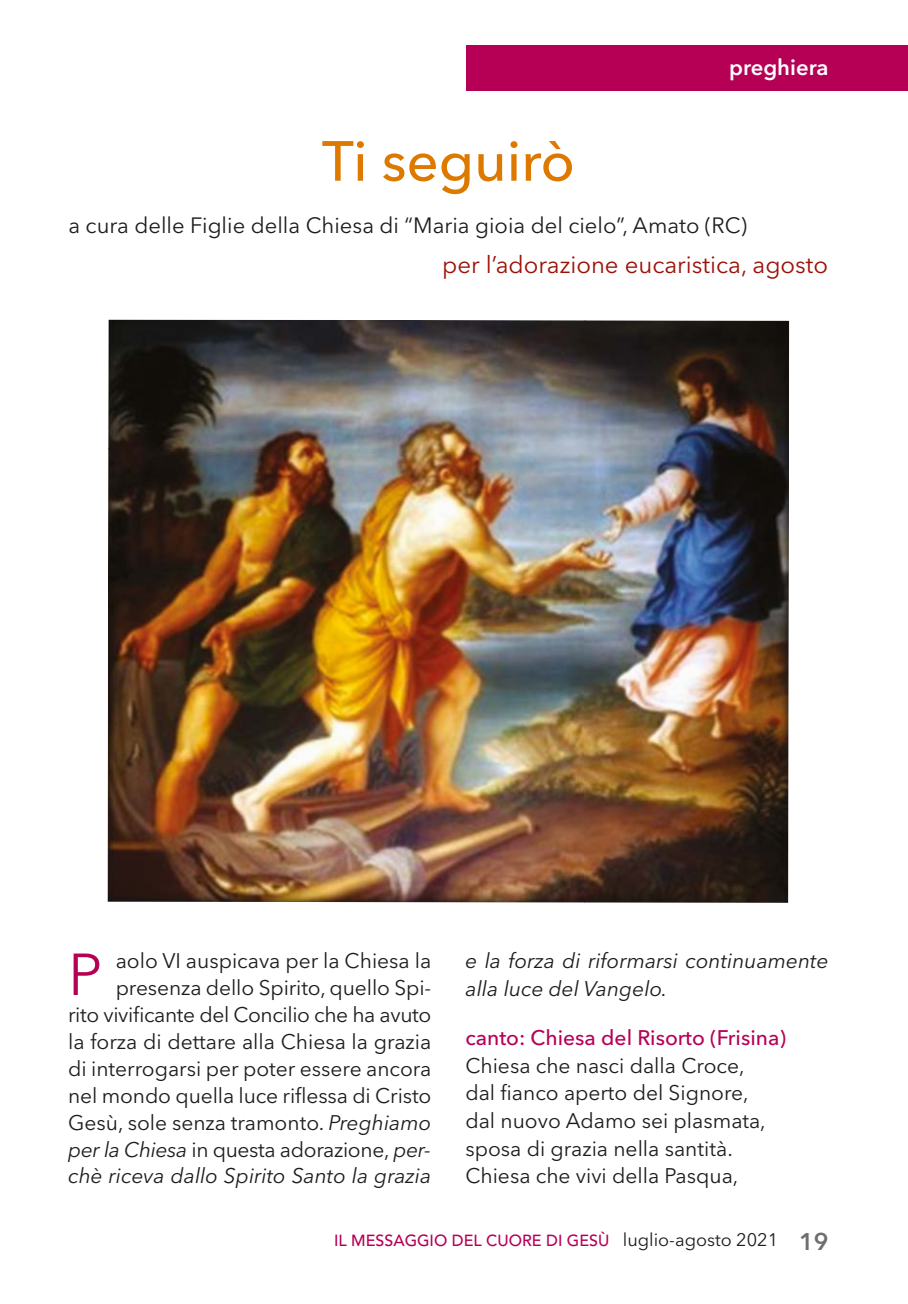
<style>
.page{position:relative;width:908px;height:1304px;background:#fff}
.page>*{position:absolute;margin:0;border:0;box-sizing:border-box;transform-origin:0 0}
.t1{font:58.6px "Avenir Next";color:#b60056}
.t2{font:500 56px "Avenir Next";color:#de7900}
.t3{font:24px "Avenir Next";color:#9c1006}
.t4{font:22px "Avenir Next";color:#1d1d1b}
.t5{font:600 22px "Avenir Next";color:#fff}
.t6{font:21px/26.8px "Avenir Next";color:#1d1d1b;text-align:right}
.t7{font:italic 21px/27.8px "Avenir Next";color:#1d1d1b}
.t8{font:500 21px "Avenir Next";color:#b60056}
.t9{font:500 16px "Avenir";color:#b60056}
.s1{font-style:italic}
.s2{font-family:"Avenir Next";font-weight:400;font-size:18px;color:#1d1d1b}
.s3{font-family:"Avenir Next";font-weight:600;font-size:24px;color:#706f6f}
</style>
<div class="page">
<div style="left:466px;top:45px;width:441px;height:46px;background:#b60056"></div>
<img style="left:107px;top:450px;width:476px;height:453px">
<img style="left:583px;top:320px;width:205px;height:583px">
<img style="left:108px;top:320px;width:477px;height:130px">
<p class="t5" style="left:728px;top:58px;width:101px">preghiera</p>
<h2 class="t2" style="left:322px;top:138px;width:254px">Ti seguirò</h2>
<p class="t4" style="left:68px;top:216px;width:680px">a cura delle Figlie della Chiesa di “Maria gioia del cielo”, Amato (RC)</p>
<p class="t3" style="left:442px;top:255px;width:387px">per l’adorazione eucaristica, agosto</p>
<p class="t6" style="left:68px;top:950px;width:364px">aolo VI auspicava per la Chiesa la presenza dello Spirito, quello Spi-<br>rito vivificante del Concilio che ha avuto la forza di dettare alla Chiesa la grazia di interrogarsi per poter essere ancora nel mondo quella luce riflessa di Cristo Gesù, sole senza tramonto. <span class="s1">Preghiamo per la Chiesa</span> in questa adorazione, <span class="s1">per&shy;chè riceva dallo Spirito Santo la grazia</span></p>
<p class="t7" style="left:465px;top:949px;width:364px">e la forza di riformarsi continuamente alla luce del Vangelo.</p>
<h1 class="t1" style="left:68px;top:951px;width:35px">P</h1>
<p class="t8" style="left:465px;top:1029px;width:322px">canto: Chiesa del Risorto (Frisina)</p>
<p class="t6" style="left:465px;top:1053px;width:302px;line-height:27.8px;text-align:left">Chiesa che nasci dalla Croce, dal fianco aperto del Signore, dal nuovo Adamo sei plasmata, sposa di grazia nella santità.<br>Chiesa che vivi della Pasqua,</p>
<p class="t9" style="left:334px;top:1234px;width:495px">IL MESSAGGIO DEL CUORE DI GESÙ <span class="s2">luglio-agosto 2021</span> <span class="s3">19</span></p>
</div>
